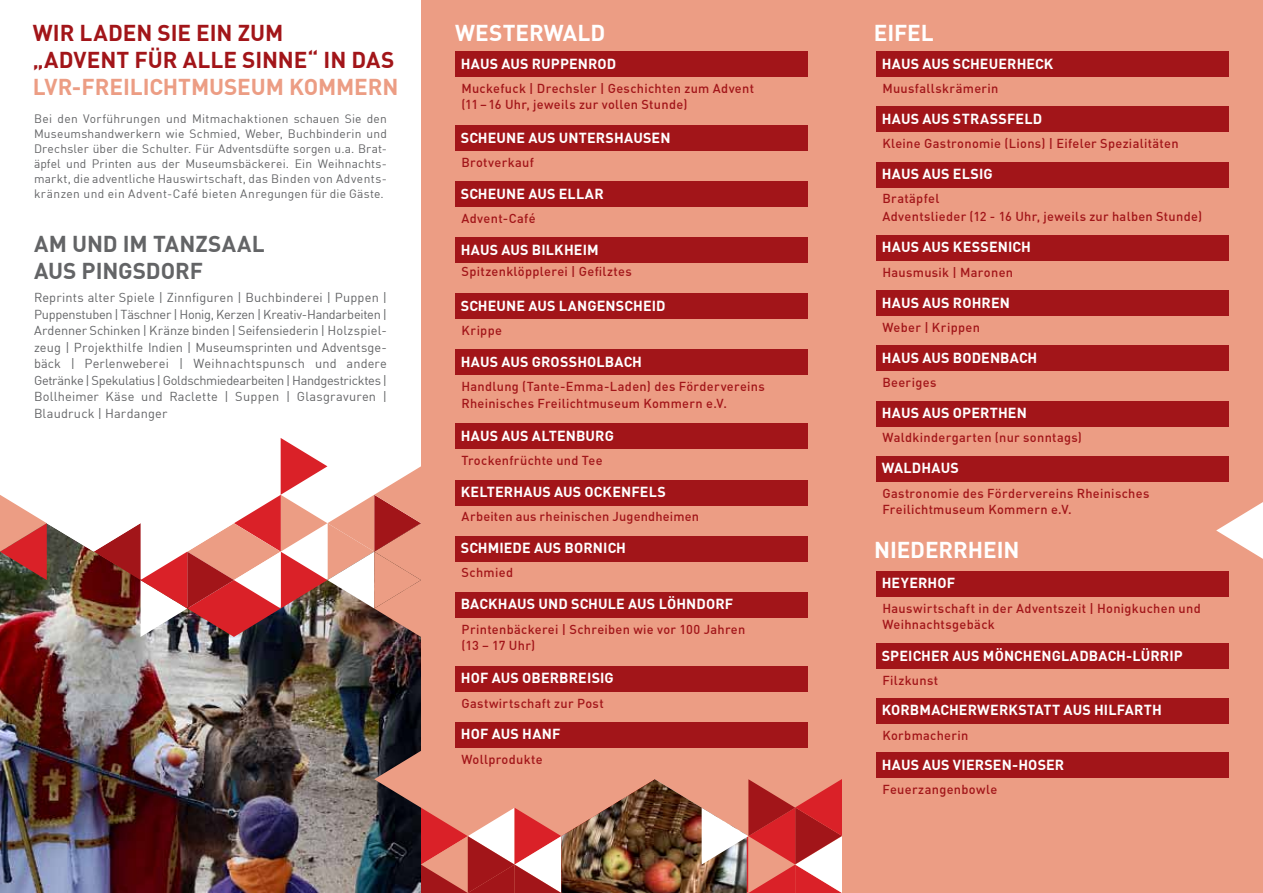
<style>
.page{position:relative;width:1263px;height:893px;background:#fff}
.page>*{position:absolute;margin:0;border:0;box-sizing:border-box;transform-origin:0 0}
.t1{font:700 22.5px "DIN";letter-spacing:-.005em;color:#a21519}
.t2{font:700 22.5px/27px "DIN";color:#636466}
.t3{font:700 22.5px "DIN";letter-spacing:-.005em;color:#fff}
.t4{font:700 22.5px "DIN";letter-spacing:-.005em;color:#ec9d84}
.t5{font:700 14.25px "DIN";letter-spacing:.01em;color:#fff}
.t6{font:500 12.75px/16.5px "DIN";letter-spacing:.025em;color:#a21519}
.t7{font:12.75px/16.5px "DIN";letter-spacing:.015em;color:#636466;text-align:justify}
.t8{font:12px/15px "DIN";letter-spacing:.03em;color:#636466;text-align:justify}
</style>
<div class="page">
<div style="left:421px;top:0;width:842px;height:893px;background:#ec9d84"></div>
<div style="left:455px;top:51px;width:353px;height:26px;background:#a21519"></div>
<div style="left:455px;top:126px;width:353px;height:25px;background:#a21519"></div>
<div style="left:455px;top:182px;width:353px;height:25px;background:#a21519"></div>
<div style="left:455px;top:238px;width:353px;height:25px;background:#a21519"></div>
<div style="left:455px;top:294px;width:353px;height:25px;background:#a21519"></div>
<div style="left:455px;top:350px;width:353px;height:25px;background:#a21519"></div>
<div style="left:455px;top:424px;width:353px;height:25px;background:#a21519"></div>
<div style="left:455px;top:480px;width:353px;height:25px;background:#a21519"></div>
<div style="left:455px;top:536px;width:353px;height:25px;background:#a21519"></div>
<div style="left:455px;top:592px;width:353px;height:25px;background:#a21519"></div>
<div style="left:455px;top:666px;width:353px;height:25px;background:#a21519"></div>
<div style="left:455px;top:722px;width:353px;height:25px;background:#a21519"></div>
<div style="left:876px;top:51px;width:353px;height:26px;background:#a21519"></div>
<div style="left:876px;top:107px;width:353px;height:25px;background:#a21519"></div>
<div style="left:876px;top:162px;width:353px;height:25px;background:#a21519"></div>
<div style="left:876px;top:235px;width:353px;height:25px;background:#a21519"></div>
<div style="left:876px;top:290px;width:353px;height:26px;background:#a21519"></div>
<div style="left:876px;top:346px;width:353px;height:25px;background:#a21519"></div>
<div style="left:876px;top:401px;width:353px;height:25px;background:#a21519"></div>
<div style="left:876px;top:456px;width:353px;height:25px;background:#a21519"></div>
<div style="left:876px;top:571px;width:353px;height:25px;background:#a21519"></div>
<div style="left:876px;top:644px;width:353px;height:25px;background:#a21519"></div>
<div style="left:876px;top:698px;width:353px;height:25px;background:#a21519"></div>
<div style="left:876px;top:753px;width:353px;height:25px;background:#a21519"></div>
<img style="left:0;top:637px;width:421px;height:256px">
<img style="left:374px;top:751px;width:468px;height:142px">
<img style="left:0;top:438px;width:421px;height:199px">
<svg style="left:1216px;top:502px;width:47px;height:57px"></svg>
<h1 class="t1" style="left:33px;top:18px;width:248px">WIR LADEN SIE EIN ZUM</h1>
<h1 class="t3" style="left:455px;top:18px;width:152px">WESTERWALD</h1>
<h1 class="t1" style="left:33px;top:45px;width:363px">„ADVENT FÜR ALLE SINNE“ i N daS</h1>
<h1 class="t4" style="left:33px;top:72px;width:132px">LVR-FREILICHTM</h1>
<h1 class="t4" style="left:209px;top:72px;width:112px">USEUM KOMM</h1>
<h1 class="t4" style="left:354px;top:72px;width:46px">ERN</h1>
<p class="t8" style="left:34px;top:111px;width:354px">Bei den Vorführungen und Mitmachaktionen schauen Sie den Museumshandwerkern wie Schmied, Weber, Buchbinderin und Drechsler über die Schulter. Für Adventsdüfte sorgen u.a. Brat&shy;äpfel und Printen aus der Museumsbäckerei. Ein Weihnachts&shy;markt, die adventliche Hauswirtschaft, das Binden von Advents&shy;kränzen und ein Advent-Café bieten Anregungen für die Gäste.</p>
<h1 class="t2" style="left:34px;top:229px;width:232px">AM UND IM TANZSAAL<br>AUS PINGSDORF</h1>
<p class="t7" style="left:34px;top:289px;width:354px">Reprints alter Spiele | Zinnfiguren | Buchbinderei | Puppen | Puppenstuben | Täschner | Honig, Kerzen | Kreativ-Handarbeiten | Ardenner Schinken | Kränze binden | Seifensiederin | Holzspiel&shy;zeug | Projekthilfe Indien | Museumsprinten und Adventsge&shy;bäck | Perlenweberei | Weihnachtspunsch und andere Getränke | Spekulatius | Goldschmiedearbeiten | Handgestricktes | Bollheimer Käse und Raclette | Suppen | Glasgravuren | Blaudruck | Hardanger</p>
<p class="t5" style="left:461px;top:54px;width:157px">HAUS AUS RUPPENROD</p>
<p class="t6" style="left:461px;top:80px;width:294px">Muckefuck | Drechsler | Geschichten zum Advent (11 –16 Uhr, jeweils zur vollen Stunde)</p>
<p class="t5" style="left:461px;top:128px;width:211px">SCH EUNE AUS UNTERSHAUSEN</p>
<p class="t6" style="left:461px;top:154px;width:74px">Brotverkauf</p>
<p class="t5" style="left:461px;top:184px;width:144px">SCH EUNE AUS ELLAR</p>
<p class="t6" style="left:461px;top:210px;width:76px">Advent-Café</p>
<p class="t5" style="left:461px;top:240px;width:137px">HAUS AUS BILKH EIM</p>
<p class="t6" style="left:462px;top:263px;width:172px">Spitzenklöpplerei | Gefilztes</p>
<p class="t5" style="left:461px;top:296px;width:206px">SCHEUNE AUS LANGENSCHEID</p>
<p class="t6" style="left:462px;top:322px;width:42px">Krippe</p>
<p class="t5" style="left:461px;top:353px;width:173px">HAUS AUS GROSSHO LBACH</p>
<p class="t6" style="left:461px;top:378px;width:305px">Handlung (Tante-Emma-Laden) des Fördervereins<br>Rheinisches Freilichtmuseum Kommern e.V.</p>
<p class="t5" style="left:461px;top:427px;width:155px">HAUS AUS ALTENBURG</p>
<p class="t6" style="left:461px;top:452px;width:143px">Trockenfrüchte und Tee</p>
<p class="t5" style="left:461px;top:483px;width:207px">KELTERHAUS AUS OCKENFELS</p>
<p class="t6" style="left:462px;top:508px;width:239px">Arbeiten aus rheinischen Jugendheimen</p>
<p class="t5" style="left:461px;top:539px;width:19px">SCHM</p>
<p class="t5" style="left:499px;top:539px;width:118px">IEDE AUS BORNICH</p>
<p class="t6" style="left:462px;top:564px;width:53px">Schmied</p>
<p class="t5" style="left:461px;top:595px;width:274px">BACKHAUS UND SCH ULE AUS LÖH NDORF</p>
<p class="t6" style="left:462px;top:620px;width:285px">Printenbäckerei | Schreiben wie vor 100 Jahren (13 – 17 Uhr)</p>
<p class="t5" style="left:461px;top:669px;width:154px">HOF AUS OBERBREISIG</p>
<p class="t6" style="left:461px;top:694px;width:144px">Gastwirtschaft zur Post</p>
<p class="t5" style="left:461px;top:725px;width:101px">HO F AUS HANF</p>
<p class="t6" style="left:461px;top:750px;width:83px">Wollprodukte</p>
<h1 class="t3" style="left:874px;top:18px;width:61px">EIFEL</h1>
<p class="t5" style="left:882px;top:54px;width:173px">HAUS AUS SCH EUERH ECK</p>
<p class="t6" style="left:882px;top:80px;width:118px">Muusfallskrämerin</p>
<p class="t5" style="left:882px;top:109px;width:162px">HAUS AUS STRASSFELD</p>
<p class="t6" style="left:882px;top:135px;width:298px">Kleine Gastronomie (Lions) | Eifeler Spezialitäten</p>
<p class="t5" style="left:882px;top:165px;width:112px">HAUS AUS ELSIG</p>
<p class="t6" style="left:882px;top:189px;width:321px;line-height:18px">Bratäpfel<br>Adventslieder (12 - 16 Uhr, jeweils zur halben Stunde)</p>
<p class="t5" style="left:882px;top:238px;width:140px">HAUS AUS KESSENICH</p>
<p class="t6" style="left:882px;top:263px;width:132px">Hausmusik | Maronen</p>
<p class="t5" style="left:882px;top:293px;width:130px">HAUS AUS ROH REN</p>
<p class="t6" style="left:882px;top:319px;width:99px">Weber | Krippen</p>
<p class="t5" style="left:882px;top:348px;width:147px">HAUS AUS BODENBACH</p>
<p class="t6" style="left:882px;top:374px;width:55px">Beeriges</p>
<p class="t5" style="left:882px;top:404px;width:147px">HAUS AUS OPERTH EN</p>
<p class="t6" style="left:882px;top:429px;width:201px">Waldkindergarten (nur sonntags)</p>
<p class="t5" style="left:882px;top:459px;width:79px">WALDHAUS</p>
<p class="t6" style="left:882px;top:484px;width:269px">Gastronomie des Fördervereins Rheinisches<br>Freilichtmuseum Kommern e.V.</p>
<h1 class="t3" style="left:874px;top:535px;width:147px">NIEDERRHEIN</h1>
<p class="t5" style="left:882px;top:574px;width:75px">HEYERHOF</p>
<p class="t6" style="left:882px;top:599px;width:320px">Hauswirtschaft in der Adventszeit | Honigkuchen und<br>Weihnachtsgebäck</p>
<p class="t5" style="left:882px;top:646px;width:303px">SPEICHER AUS MÖNCHENGLADBACH-LÜRRIP</p>
<p class="t6" style="left:882px;top:672px;width:57px">Filzkunst</p>
<p class="t5" style="left:882px;top:701px;width:272px">KORBMACH ERWERKSTATT AUS H ILFARTH</p>
<p class="t6" style="left:882px;top:726px;width:88px">Korbmacherin</p>
<p class="t5" style="left:882px;top:756px;width:184px">HAUS AUS VIERSEN-HOSER</p>
<p class="t6" style="left:882px;top:781px;width:116px">Feuerzangenbowle</p>
</div>
